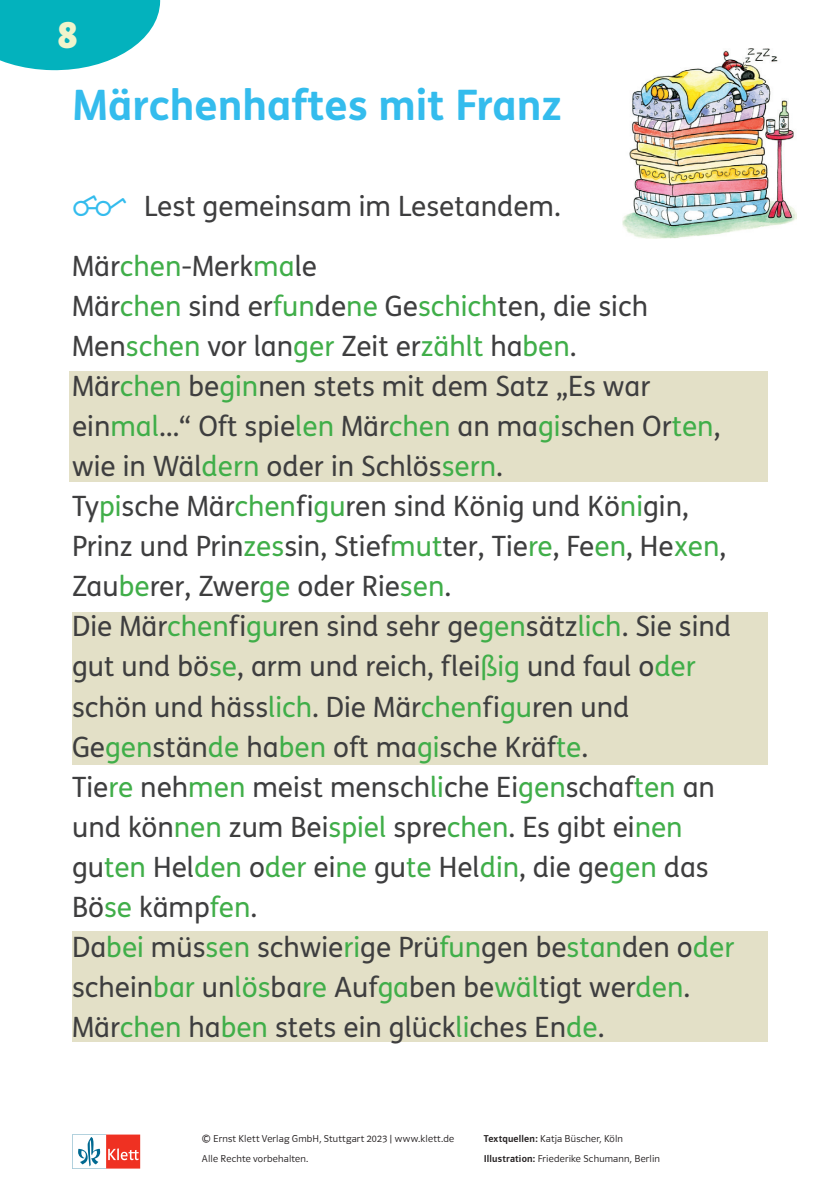
<style>
.page{position:relative;width:840px;height:1191px;background:#fff}
.page>*{position:absolute;margin:0;border:0;box-sizing:border-box;transform-origin:0 0}
.t1{font:700 42px "FS Klett GSV";color:#34bced}
.t2{font:700 40px "Polo GSV";color:#f0f4cb}
.t3{font:28px/40px "FS Klett GSV";color:#3e3e3f}
.t4{font:10px/20px "Polo CE11 K Leicht";letter-spacing:.02em;color:#231f20}
.s1{color:#40ae49}
.s2{font-family:"Polo CE11 K Krftg"}
</style>
<div class="page">
<svg style="left:0;top:0;width:161px;height:71px"></svg>
<svg style="left:72px;top:1134px;width:68px;height:34px"></svg>
<img style="left:622px;top:48px;width:173px;height:191px">
<div style="left:70px;top:371px;width:697px;height:110px;background:#e3e0c7"></div>
<div style="left:73px;top:612px;width:694px;height:153px;background:#e3e0c7"></div>
<div style="left:73px;top:931px;width:694px;height:111px;background:#e3e0c7"></div>
<h2 class="t2" style="left:58px;top:12px;width:21px">8</h2>
<h1 class="t1" style="left:72px;top:73px;width:491px">Märchenhaftes mit Franz</h1>
<p class="t3" style="left:144px;top:186px;width:418px">Lest gemeinsam im Lesetandem.</p>
<p class="t3" style="left:72px;top:246px;width:663px">Mär<span class="s1">chen</span>-Merk<span class="s1">ma</span>le<br>Mär<span class="s1">chen</span> sind er<span class="s1">fun</span>de<span class="s1">ne</span> Ge<span class="s1">schich</span>ten, die sich Men<span class="s1">schen</span> vor lan<span class="s1">ger</span> Zeit er<span class="s1">zählt</span> ha<span class="s1">ben</span>.<br>Mär<span class="s1">chen</span> be<span class="s1">gin</span>nen stets mit dem Satz „Es war ein<span class="s1">mal</span>…“ Oft spie<span class="s1">len</span> Mär<span class="s1">chen</span> an ma<span class="s1">gi</span>schen Or<span class="s1">ten</span>, wie in Wäl<span class="s1">dern</span> oder in Schlös<span class="s1">sern</span>.<br>Ty<span class="s1">pi</span>sche Mär<span class="s1">chen</span>fi<span class="s1">gu</span>ren sind König und Kö<span class="s1">ni</span>gin, Prinz und Prin<span class="s1">zes</span>sin, Stief<span class="s1">mut</span>ter, Tie<span class="s1">re</span>, Fe<span class="s1">en</span>, He<span class="s1">xen</span>, Zau<span class="s1">be</span>rer, Zwer<span class="s1">ge</span> oder Rie<span class="s1">sen</span>.<br>Die Mär<span class="s1">chen</span>fi<span class="s1">gu</span>ren sind sehr ge<span class="s1">gen</span>sätz<span class="s1">lich</span>. Sie sind gut und bö<span class="s1">se</span>, arm und reich, flei<span class="s1">ßig</span> und faul o<span class="s1">der </span>schön und häss<span class="s1">lich</span>. Die Mär<span class="s1">chen</span>fi<span class="s1">gu</span>ren und Ge<span class="s1">gen</span>stän<span class="s1">de</span> ha<span class="s1">ben</span> oft ma<span class="s1">gi</span>sche Kräf<span class="s1">te</span>.<br>Tie<span class="s1">re</span> neh<span class="s1">men</span> meist mensch<span class="s1">li</span>che Ei<span class="s1">gen</span>schaf<span class="s1">ten</span> an und kön<span class="s1">nen</span> zum Bei<span class="s1">spiel</span> spre<span class="s1">chen</span>. Es gibt ei<span class="s1">nen </span>gu<span class="s1">ten</span> Hel<span class="s1">den</span> o<span class="s1">der</span> ei<span class="s1">ne</span> gu<span class="s1">te</span> Hel<span class="s1">din</span>, die ge<span class="s1">gen</span> das Bö<span class="s1">se</span> kämp<span class="s1">fen</span>.<br>Da<span class="s1">bei</span> müs<span class="s1">sen</span> schwie<span class="s1">ri</span>ge Prü<span class="s1">fun</span>gen be<span class="s1">stan</span>den o<span class="s1">der </span>schein<span class="s1">bar</span> un<span class="s1">lös</span>ba<span class="s1">re</span> Auf<span class="s1">ga</span>ben be<span class="s1">wäl</span>tigt wer<span class="s1">den</span>.<br>Mär<span class="s1">chen</span> ha<span class="s1">ben</span> stets ein glück<span class="s1">li</span>ches En<span class="s1">de</span>.</p>
<p class="t4" style="left:202px;top:1128px;width:253px">© Ernst Klett Verlag GmbH, Stuttgart 2023 | www.klett.de<br>Alle Rechte vorbehalten.</p>
<p class="t4" style="left:483px;top:1128px;width:178px"><span class="s2">Textquellen:</span> Katja Büscher, Köln<br><span class="s2">Illustration:</span> Friederike Schumann, Berlin</p>
</div>
